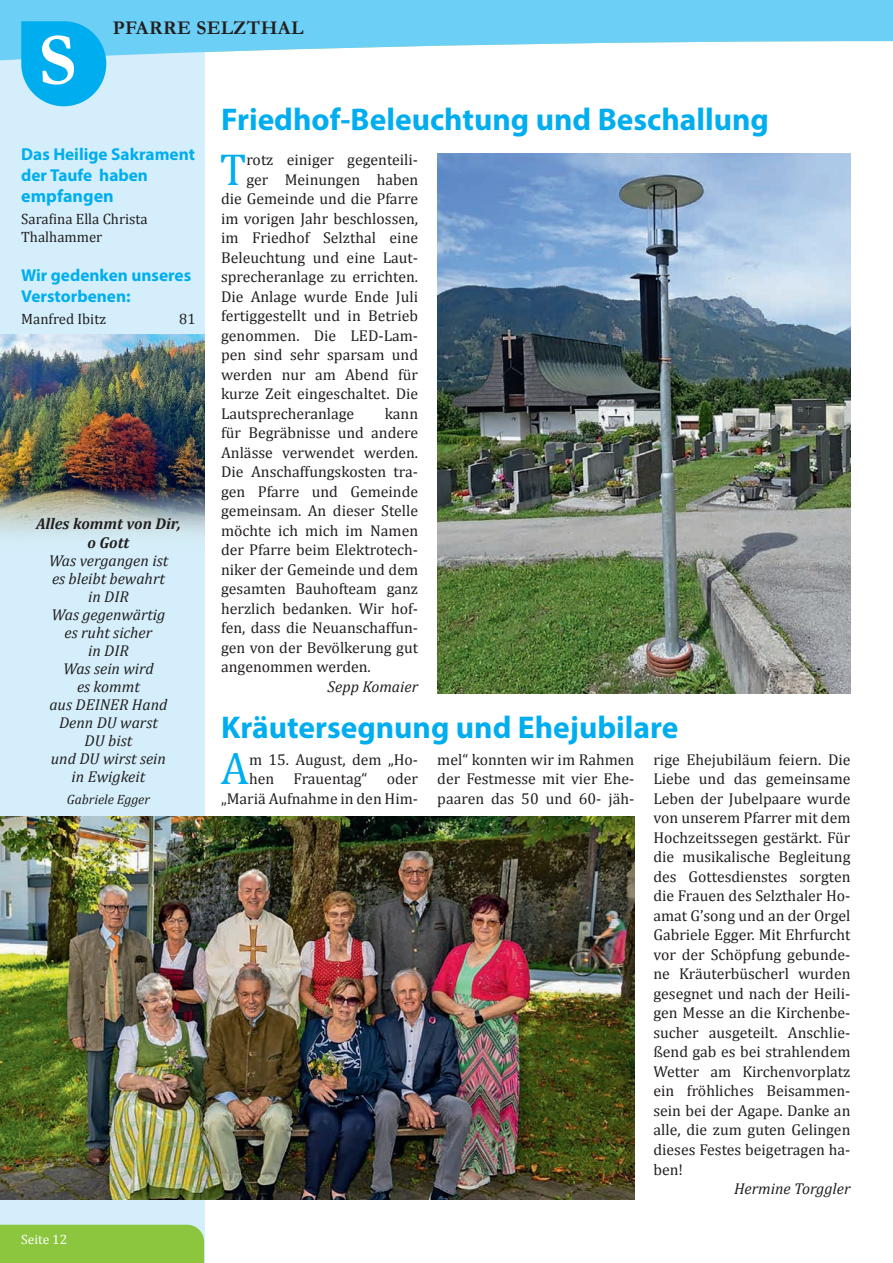
<style>
.page{position:relative;width:893px;height:1263px;background:#fff}
.page>*{position:absolute;margin:0;border:0;box-sizing:border-box;transform-origin:0 0}
.t1{font:700 75px "Garamond";color:#fff}
.Texte{font:45px "Cambria";color:#00aeef}
.Überschriften{font:700 31.5px "Myriad Pro";color:#00aeef}
.t2{font:700 19.5px "Garamond";letter-spacing:.02em;color:#231f20}
.Texte-2{font:700 18px "Myriad Pro";color:#00aeef}
.Texte-3{font:700 17.25px/21px "Myriad Pro";color:#00aeef}
.Texte-4{font:15.75px/19.5px "Cambria";color:#231f20;text-align:justify}
.Texte-5{font:italic 15.75px "Cambria";color:#231f20}
.Texte-6{font:italic 700 15.75px/19.5px "Cambria";color:#231f20;text-align:center}
.Texte-7{font:15px/18px "Cambria";color:#231f20}
.Texte-8{font:italic 13.5px "Cambria";color:#231f20}
.t3{font:13.5px "Cambria";color:#fff}
</style>
<div class="page">
<div style="left:0;top:0;width:204px;height:1263px;background:#d4effb"></div>
<svg style="left:0;top:0;width:893px;height:61px;fill:#6bcff6"></svg>
<svg style="left:21px;top:21px;width:85px;height:85px;background:#1cb6f0"></svg>
<div style="left:0;top:1225px;width:204px;height:38px;background:#8bc63e"></div>
<img style="left:0;top:816px;width:634px;height:383px">
<img style="left:437px;top:153px;width:413px;height:540px">
<img style="left:0;top:335px;width:204px;height:202px">
<p class="t1" style="left:38px;top:16px;width:40px">S</p>
<p class="t2" style="left:113px;top:16px;width:192px">PFARRE SELZTHAL</p>
<p class="Überschriften" style="left:221px;top:99px;width:549px">Friedhof-Beleuchtung und Beschallung</p>
<p class="Texte-3" style="left:21px;top:143px;width:175px">Das Heilige Sakrament</p>
<p class="Texte-3" style="left:21px;top:164px;width:128px">der Taufe haben</p>
<p class="Texte-2" style="left:21px;top:184px;width:94px">empfangen</p>
<p class="Texte-7" style="left:21px;top:210px;width:128px">Sarafina Ella Christa<br>Thalhammer</p>
<p class="Texte-3" style="left:21px;top:264px;width:171px">Wir gedenken unseres<br>Verstorbenen:</p>
<p class="Texte-7" style="left:21px;top:310px;width:86px">Manfred Ibitz</p>
<p class="Texte-7" style="left:179px;top:310px;width:18px">81</p>
<p class="Texte-6" style="left:36px;top:513px;width:146px">Alles kommt von Dir, o Gott</p>
<p class="Texte-5" style="left:49px;top:550px;width:121px">Was vergangen ist</p>
<p class="Texte-5" style="left:52px;top:568px;width:114px">es bleibt bewahrt</p>
<p class="Texte-5" style="left:88px;top:586px;width:42px">in DIR</p>
<p class="Texte-5" style="left:52px;top:604px;width:115px">Was gegenwärtig</p>
<p class="Texte-5" style="left:65px;top:622px;width:89px">es ruht sicher</p>
<p class="Texte-5" style="left:88px;top:640px;width:42px">in DIR</p>
<p class="Texte-5" style="left:63px;top:658px;width:92px">Was sein wird</p>
<p class="Texte-5" style="left:77px;top:676px;width:64px">es kommt</p>
<p class="Texte-5" style="left:49px;top:694px;width:120px">aus DEINER Hand</p>
<p class="Texte-5" style="left:59px;top:712px;width:100px">Denn DU warst</p>
<p class="Texte-5" style="left:85px;top:730px;width:49px">DU bist</p>
<p class="Texte-5" style="left:51px;top:748px;width:117px">und DU wirst sein</p>
<p class="Texte-5" style="left:72px;top:766px;width:75px">in Ewigkeit</p>
<p class="Texte-8" style="left:67px;top:790px;width:85px">Gabriele Egger</p>
<p class="t3" style="left:21px;top:1231px;width:47px">Seite 12</p>
<p class="Texte" style="left:220px;top:143px;width:28px">T</p>
<p class="Texte-4" style="left:246px;top:150px;width:173px">rotz einiger gegenteili-</p>
<p class="Texte-4" style="left:246px;top:170px;width:173px">ger Meinungen haben</p>
<p class="Texte-4" style="left:221px;top:189px;width:199px">die Gemeinde und die Pfarre</p>
<p class="Texte-4" style="left:221px;top:209px;width:198px">im vorigen Jahr beschlossen,</p>
<p class="Texte-4" style="left:221px;top:228px;width:199px">im Friedhof Selzthal eine</p>
<p class="Texte-4" style="left:221px;top:248px;width:199px">Beleuchtung und eine Laut-</p>
<p class="Texte-4" style="left:221px;top:267px;width:199px">sprecheranlage zu errichten.</p>
<p class="Texte-4" style="left:221px;top:287px;width:198px">Die Anlage wurde Ende Juli</p>
<p class="Texte-4" style="left:221px;top:306px;width:199px">fertiggestellt und in Betrieb</p>
<p class="Texte-4" style="left:221px;top:326px;width:199px">genommen. Die LED-Lam-</p>
<p class="Texte-4" style="left:221px;top:345px;width:199px">pen sind sehr sparsam und</p>
<p class="Texte-4" style="left:221px;top:365px;width:199px">werden nur am Abend für</p>
<p class="Texte-4" style="left:221px;top:384px;width:199px">kurze Zeit eingeschaltet. Die</p>
<p class="Texte-4" style="left:221px;top:404px;width:135px">Lautsprecheranlage</p>
<p class="Texte-4" style="left:221px;top:404px;width:199px;text-indent:164px">kann für Begräbnisse und andere Anlässe verwendet werden.<br>Die Anschaffungskosten tra&shy;gen Pfarre und Gemeinde gemeinsam. An dieser Stelle möchte ich mich im Namen der Pfarre beim Elektrotech&shy;niker der Gemeinde und dem gesamten Bauhofteam ganz herzlich bedanken. Wir hof&shy;fen, dass die Neuanschaffun&shy;gen von der Bevölkerung gut angenommen werden.</p>
<p class="Texte-5" style="left:328px;top:675px;width:92px">Sepp Komaier</p>
<p class="Überschriften" style="left:221px;top:707px;width:459px">Kräutersegnung und Ehejubilare</p>
<p class="Texte" style="left:221px;top:742px;width:30px">A</p>
<p class="Texte-4" style="left:221px;top:750px;width:199px;text-align:right">m 15. August, dem „Ho&shy;hen Frauentag“ oder „Mariä Aufnahme in den Him-</p>
<p class="Texte-4" style="left:437px;top:750px;width:199px">mel“ konnten wir im Rahmen der Festmesse mit vier Ehe&shy;paaren das 50 und 60- jäh-</p>
<p class="Texte-4" style="left:653px;top:750px;width:199px">rige Ehejubiläum feiern. Die Liebe und das gemeinsame Leben der Jubelpaare wurde von unserem Pfarrer mit dem Hochzeitssegen gestärkt. Für die musikalische Begleitung des Gottesdienstes sorgten die Frauen des Selzthaler Ho&shy;amat G’song und an der Orgel Gabriele Egger. Mit Ehrfurcht vor der Schöpfung gebunde&shy;ne Kräuterbüscherl wurden gesegnet und nach der Heili&shy;gen Messe an die Kirchenbe&shy;sucher ausgeteilt. Anschlie&shy;ßend gab es bei strahlendem Wetter am Kirchenvorplatz ein fröhliches Beisammen&shy;sein bei der Agape. Danke an alle, die zum guten Gelingen dieses Festes beigetragen ha&shy;ben!</p>
<p class="Texte-5" style="left:734px;top:1177px;width:118px">Hermine Torggler</p>
</div>
